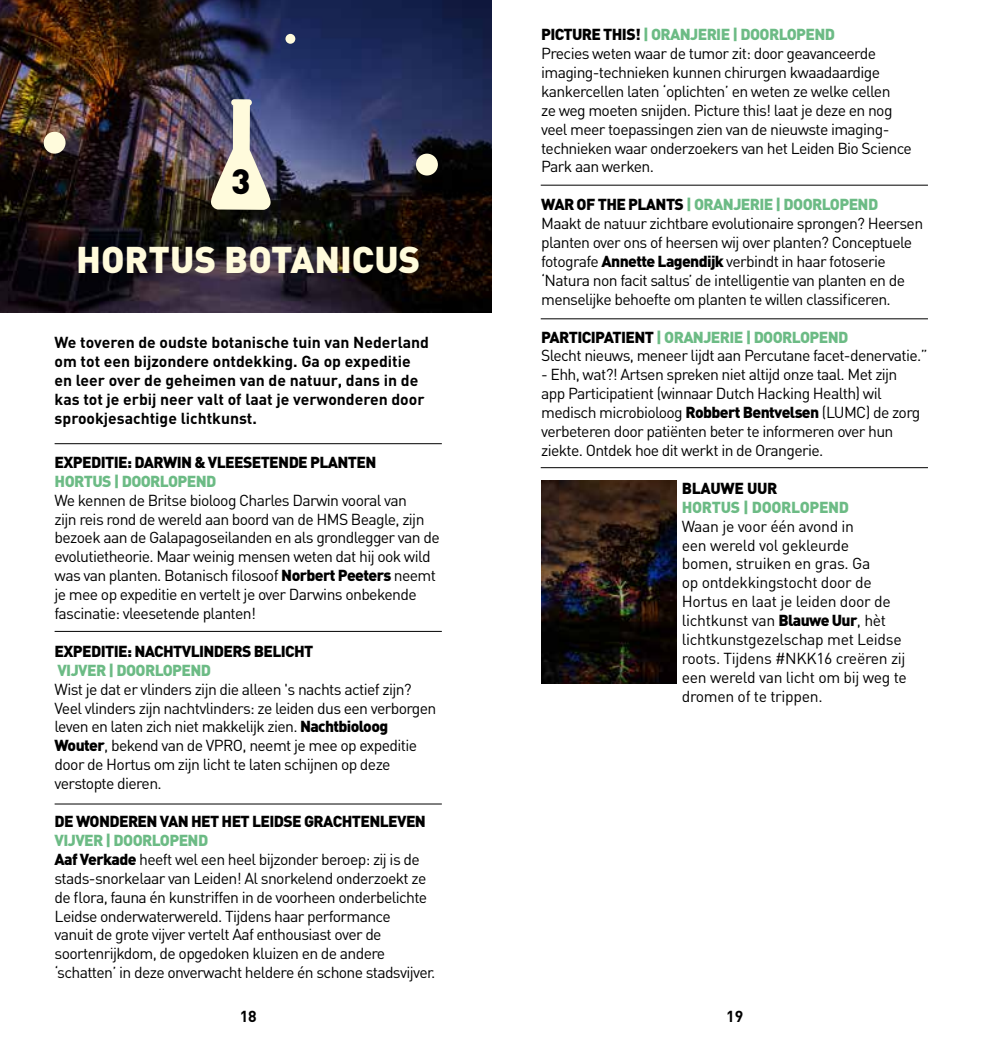
<style>
.page{position:relative;width:983px;height:1042px;background:#fff}
.page>*{position:absolute;margin:0;border:0;box-sizing:border-box;transform-origin:0 0}
.t1{font:900 36.75px "DIN";color:#fffbdc}
.t2{font:900 34.65px "DIN";color:#000}
.t3{font:15.75px/18.9px "DIN";letter-spacing:-.04em;color:#000}
.t4{font:15.75px/18.9px "DIN";letter-spacing:-.02em;color:#000}
.t5{font:700 15.75px/18.9px "DIN";color:#000}
.t6{font:900 15.75px "DIN";letter-spacing:-.04em;color:#000}
.t7{font:900 15.75px "DIN";letter-spacing:-.04em;color:#6cbb85}
.t8{font:900 15.75px "DIN";letter-spacing:-.02em;color:#6cbb85}
.t9{font:900 15.75px "DIN";letter-spacing:-.02em;color:#000}
.s1{font-weight:900}
.s2{font-weight:900;color:#6cbb85}
</style>
<div class="page">
<img style="left:0;top:0;width:491px;height:313px">
<div style="left:416px;top:154px;width:22px;height:21px;background:#fffbdc;border-radius:50%"></div>
<div style="left:44px;top:132px;width:22px;height:22px;background:#fffbdc;border-radius:50%"></div>
<div style="left:285px;top:34px;width:10px;height:10px;background:#fffbdc;border-radius:50%"></div>
<img style="left:210px;top:99px;width:61px;height:111px">
<hr style="left:55px;top:443px;width:386px;height:1px;background:#000">
<hr style="left:55px;top:631px;width:386px;height:1px;background:#000">
<hr style="left:55px;top:803px;width:386px;height:1px;background:#000">
<hr style="left:540px;top:318px;width:387px;height:1px;background:#000">
<hr style="left:540px;top:467px;width:387px;height:1px;background:#000">
<hr style="left:540px;top:185px;width:387px;height:1px;background:#000">
<img style="left:541px;top:480px;width:135px;height:204px">
<h2 class="t2" style="left:231px;top:158px;width:21px">3</h2>
<h1 class="t1" style="left:76px;top:235px;width:346px">HORTUS BOTANICUS</h1>
<p class="t5" style="left:55px;top:332px;width:376px">We toveren de oudste botanische tuin van Nederland om tot een bijzondere ontdekking. Ga op expeditie en leer over de geheimen van de natuur, dans in de kas tot je erbij neer valt of laat je verwonderen door sprookjesachtige lichtkunst.</p>
<p class="t6" style="left:55px;top:451px;width:323px">EXPEDITIE: DARWIN &amp; VLEESETENDE PLANTEN</p>
<p class="t7" style="left:55px;top:470px;width:163px">HORTUS | DOORLOPEND</p>
<p class="t3" style="left:55px;top:490px;width:386px">We kennen de Britse bioloog Charles Darwin vooral van<br>zijn reis rond de wereld aan boord van de HMS Beagle, zijn bezoek aan de Galapagoseilanden en als grondlegger van de evolutietheorie. Maar weinig mensen weten dat hij ook wild was van planten. Botanisch filosoof <span class="s1">Norbert Peeters</span> neemt je mee op expeditie en vertelt je over Darwins onbekende fascinatie: vleesetende planten!</p>
<p class="t6" style="left:55px;top:640px;width:260px">EXPEDITIE: NACHTVLINDERS BELICHT</p>
<p class="t7" style="left:57px;top:659px;width:155px">VIJVER | DOORLOPEND</p>
<p class="t3" style="left:55px;top:679px;width:383px">Wist je dat er vlinders zijn die alleen 's nachts actief zijn?<br>Veel vlinders zijn nachtvlinders: ze leiden dus een verborgen leven en laten zich niet makkelijk zien. <span class="s1">Nachtbioloog Wouter</span>, bekend van de VPRO, neemt je mee op expeditie door de Hortus om zijn licht te laten schijnen op deze verstopte dieren.</p>
<p class="t6" style="left:55px;top:811px;width:373px">DE WONDEREN VAN HET HET LEIDSE GRACHTENLEVEN</p>
<p class="t3" style="left:55px;top:830px;width:382px"><span class="s2">VIJVER | DOORLOPEND<br></span><span class="s1">Aaf Verkade</span> heeft wel een heel bijzonder beroep: zij is de stads-snorkelaar van Leiden! Al snorkelend onderzoekt ze de flora, fauna én kunstriffen in de voorheen onderbelichte Leidse onderwaterwereld. Tijdens haar performance<br>vanuit de grote vijver vertelt Aaf enthousiast over de soortenrijkdom, de opgedoken kluizen en de andere ‘schatten’ in deze onverwacht heldere én schone stadsvijver.</p>
<p class="t3" style="left:541px;top:25px;width:372px"><span class="s1">PICTURE THIS!</span> <span class="s2">| ORANJERIE | DOORLOPEND<br></span>Precies weten waar de tumor zit: door geavanceerde imaging-technieken kunnen chirurgen kwaadaardige kankercellen laten ‘oplichten’ en weten ze welke cellen<br>ze weg moeten snijden. Picture this! laat je deze en nog veel meer toepassingen zien van de nieuwste imaging&shy;technieken waar onderzoekers van het Leiden Bio Science Park aan werken.</p>
<p class="t3" style="left:541px;top:195px;width:383px"><span class="s1">WAR OF THE PLANTS</span> <span class="s2">| ORANJERIE | DOORLOPEND<br></span>Maakt de natuur zichtbare evolutionaire sprongen? Heersen planten over ons of heersen wij over planten? Conceptuele fotografe <span class="s1">Annette Lagendijk</span> verbindt in haar fotoserie ‘Natura non facit saltus’ de intelligentie van planten en de menselijke behoefte om planten te willen classificeren.</p>
<p class="t3" style="left:541px;top:327px;width:388px"><span class="s1">PARTICIPATIENT</span> <span class="s2">| ORANJERIE | DOORLOPEND<br></span>Slecht nieuws, meneer lijdt aan Percutane facet-denervatie.”</p>
<p class="t3" style="left:541px;top:365px;width:380px">- Ehh, wat?! Artsen spreken niet altijd onze taal. Met zijn app Participatient (winnaar Dutch Hacking Health) wil medisch microbioloog <span class="s1">Robbert Bentvelsen</span> (LUMC) de zorg verbeteren door patiënten beter te informeren over hun ziekte. Ontdek hoe dit werkt in de Orangerie.</p>
<p class="t9" style="left:681px;top:477px;width:97px">BLAUWE UUR</p>
<p class="t8" style="left:681px;top:496px;width:169px">HORTUS | DOORLOPEND</p>
<p class="t4" style="left:681px;top:516px;width:226px">Waan je voor één avond in<br>een wereld vol gekleurde<br>bomen, struiken en gras. Ga<br>op ontdekkingstocht door de<br>Hortus en laat je leiden door de lichtkunst van <span class="s1">Blauwe Uur</span>, hèt lichtkunstgezelschap met Leidse roots. Tijdens #NKK16 creëren zij een wereld van licht om bij weg te dromen of te trippen.</p>
<p class="t5" style="left:239px;top:1006px;width:19px">18</p>
<p class="t5" style="left:726px;top:1006px;width:19px">19</p>
</div>
